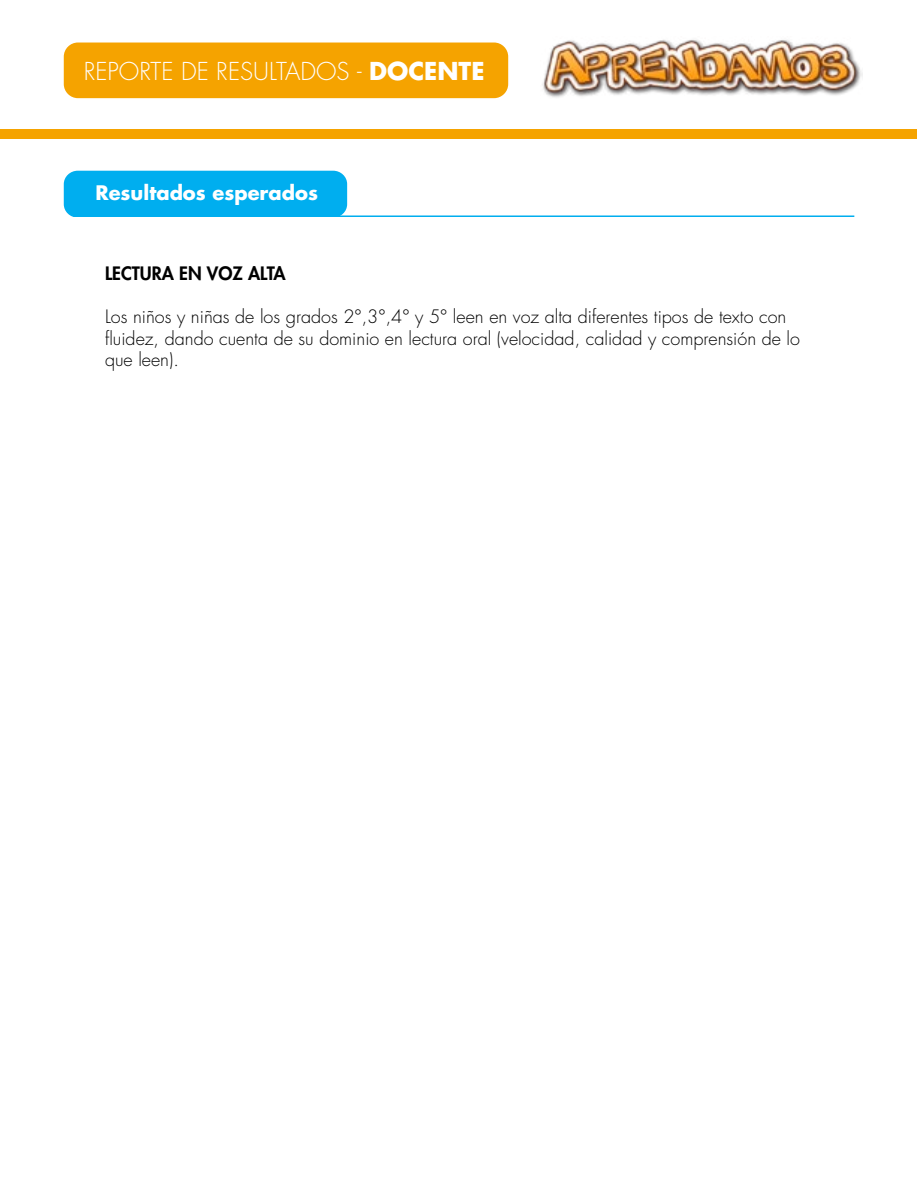
<style>
.page{position:relative;width:918px;height:1188px;background:#fff}
.page>*{position:absolute;margin:0;border:0;box-sizing:border-box;transform-origin:0 0}
.t1{font:300 24px "Futura Std";color:#fff}
.t2{font:700 19.5px "Futura Std";color:#fff}
.t3{font:300 18px/21.6px "Futura Std";color:#000}
.t4{font:800 18px "Futura Std";color:#000}
.s1{font-weight:700}
</style>
<div class="page">
<div style="left:65px;top:172px;width:281px;height:45px;background:#00aeef;border-radius:13px"></div>
<div style="left:64px;top:171px;width:283px;height:47px;border:2px solid #00aeef;border-radius:13px"></div>
<div style="left:64px;top:217px;width:790px;height:907px;background:#fff"></div>
<hr style="left:80px;top:215px;width:774px;height:2px;background:#00aeef">
<div style="left:64px;top:43px;width:444px;height:55px;background:#f5a300;border-radius:14px"></div>
<img style="left:542px;top:40px;width:321px;height:58px">
<div style="left:1px;top:129px;width:916px;height:9px;background:#f5a300"></div>
<h1 class="t1" style="left:84px;top:57px;width:402px">REPORTE DE RESULTADOS - <span class="s1">DOCENTE</span></h1>
<p class="t2" style="left:95px;top:180px;width:224px">Resultados esperados</p>
<p class="t4" style="left:105px;top:262px;width:182px">LECTURA EN VOZ ALTA</p>
<p class="t3" style="left:105px;top:306px;width:697px">Los niños y niñas de los grados 2°,3°,4° y 5° leen en voz alta diferentes tipos de texto con fluidez, dando cuenta de su dominio en lectura oral (velocidad, calidad y comprensión de lo que leen).</p>
</div>
